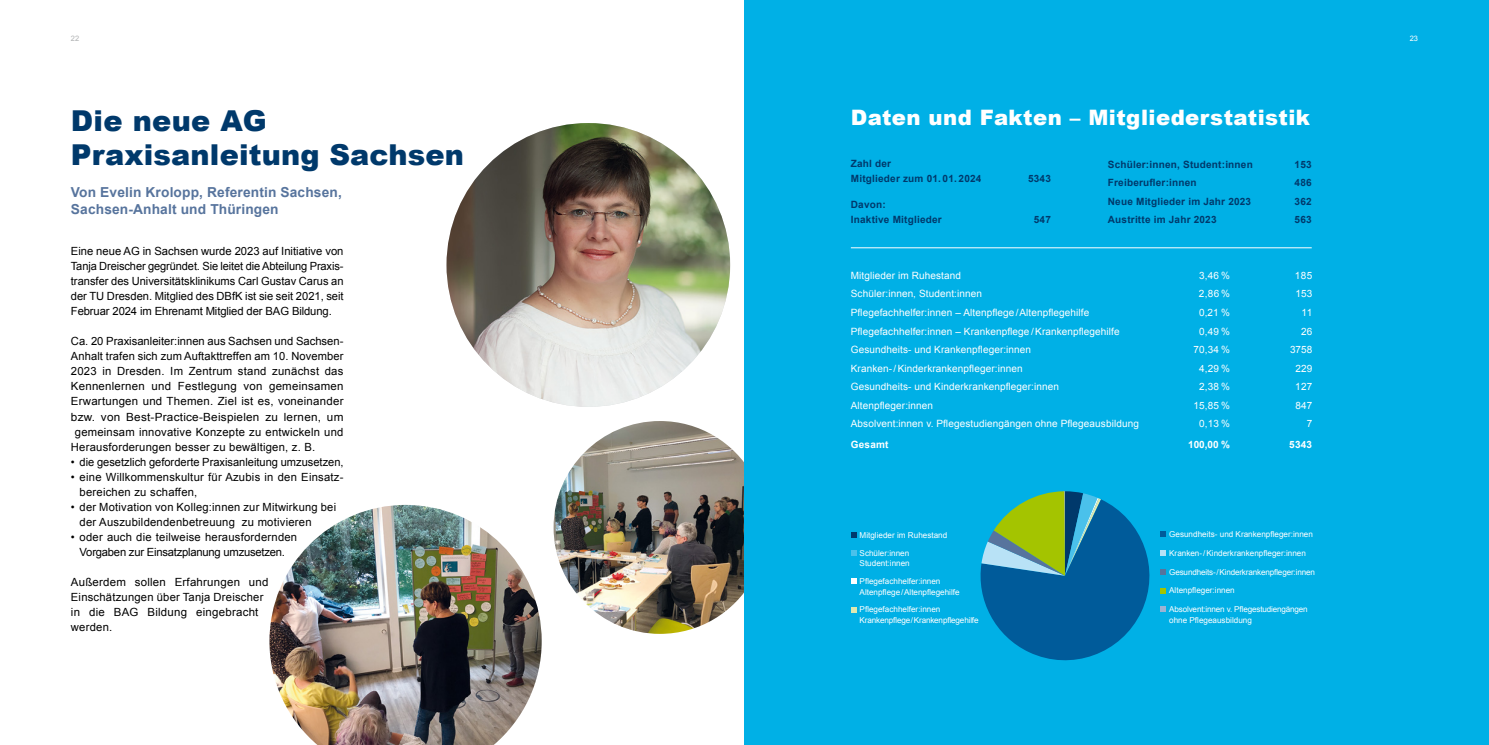
<style>
.page{position:relative;width:1489px;height:745px;background:#fff}
.page>*{position:absolute;margin:0;border:0;box-sizing:border-box;transform-origin:0 0}
.t1{font:900 28.75px/34.5px "Arial";letter-spacing:.005em;color:#00396b}
.t2{font:900 21.25px "Arial";letter-spacing:.02em;color:#fff}
.t3{font:700 13.75px/17.5px "Arial";letter-spacing:.01em;color:#57749d}
.t4{font:11.25px/15px "Arial";letter-spacing:.02em;color:#000}
.t5{font:11.25px/15px "Arial";color:#000;text-align:center}
.t6{font:11.25px "Arial";letter-spacing:.02em;color:#000;scale:1.04 1}
.t7{font:10px "Arial";letter-spacing:.01em;color:#fff}
.t8{font:700 10px/15px "Arial";letter-spacing:.02em;color:#00396b}
.t9{font:700 10px "Arial";letter-spacing:.02em;color:#fff}
.t10{font:8.12px/17.8px "Arial";color:#fff}
.t11{font:8.12px/10.6px "Arial";letter-spacing:-.02em;color:#fff}
.t12{font:7.5px "Arial";color:#b1b3b4}
.t13{font:7.5px "Arial";color:#fff}
</style>
<div class="page">
<img style="left:553px;top:421px;width:191px;height:212px">
<div style="left:744px;top:0;width:744px;height:744px;background:#00b0e6"></div>
<svg style="left:851px;top:532px;width:5px;height:5px"></svg>
<svg style="left:851px;top:550px;width:5px;height:5px"></svg>
<svg style="left:851px;top:578px;width:5px;height:5px"></svg>
<svg style="left:851px;top:607px;width:5px;height:5px"></svg>
<hr style="left:850px;top:247px;width:461px;height:1px;background:#fff">
<svg style="left:980px;top:491px;width:185px;height:170px"></svg>
<img style="left:269px;top:504px;width:272px;height:240px">
<img style="left:446px;top:123px;width:284px;height:283px;border-radius:142px">
<p class="t12" style="left:71px;top:33px;width:10px">22</p>
<p class="t13" style="left:1409px;top:33px;width:10px">23</p>
<h1 class="t1" style="left:71px;top:102px;width:394px">Die neue AG<br>Praxisanleitung Sachsen</h1>
<p class="t3" style="left:71px;top:183px;width:272px">Von Evelin Krolopp, Referentin Sachsen,<br>Sachsen-Anhalt und Thüringen</p>
<p class="t4" style="left:71px;top:244px;width:274px;text-align:justify">Eine neue AG in Sachsen wurde 2023 auf Initiative von Tanja Dreischer gegründet. Sie leitet die Abteilung Praxis&shy;transfer des Universitätsklinikums Carl Gustav Carus an der TU Dresden. Mitglied des DBfK ist sie seit 2021, seit Februar 2024 im Ehrenamt Mitglied der BAG Bildung.</p>
<p class="t5" style="left:71px;top:334px;width:274px">Ca. 20 Praxisanleiter:innen aus Sachsen und Sachsen-</p>
<p class="t4" style="left:71px;top:349px;width:274px">Anhalt trafen sich zum Auftakttreffen am 10. November</p>
<p class="t4" style="left:71px;top:364px;width:274px">2023 in Dresden. Im Zentrum stand zunächst das</p>
<p class="t4" style="left:71px;top:379px;width:274px">Kennenlernen und Festlegung von gemeinsamen</p>
<p class="t4" style="left:71px;top:394px;width:274px">Erwartungen und Themen. Ziel ist es, voneinander</p>
<p class="t6" style="left:71px;top:409px;width:263px">bzw. von Best-Practice-Beispielen zu lernen, um</p>
<p class="t4" style="left:75px;top:424px;width:270px">gemeinsam innovative Konzepte zu entwickeln und</p>
<p class="t4" style="left:71px;top:439px;width:246px">Herausforderungen besser zu bewältigen, z. B.</p>
<p class="t5" style="left:71px;top:454px;width:274px">• die gesetzlich geforderte Praxisanleitung umzusetzen,</p>
<p class="t4" style="left:80px;top:469px;width:265px;text-indent:-9px">• eine Willkommenskultur für Azubis in den Einsatz&shy;bereichen zu schaffen,</p>
<p class="t4" style="left:80px;top:499px;width:258px;text-indent:-9px">• der Motivation von Kolleg:innen zur Mitwirkung bei der Auszubildendenbetreuung zu motivieren</p>
<p class="t5" style="left:71px;top:529px;width:228px">• oder auch die teilweise herausfordernden<br>Vorgaben zur Einsatzplanung umzusetzen.</p>
<p class="t4" style="left:71px;top:574px;width:199px">Außerdem sollen Erfahrungen und<br>Einschätzungen über Tanja Dreischer in die BAG Bildung eingebracht werden.</p>
<h2 class="t2" style="left:850px;top:102px;width:461px">Daten und Fakten – Mitgliederstatistik</h2>
<p class="t8" style="left:850px;top:157px;width:132px">Zahl der<br>Mitglieder zum 01. 01. 2024</p>
<p class="t8" style="left:850px;top:197px;width:92px">Davon:<br>Inaktive Mitglieder</p>
<p class="t8" style="left:1028px;top:172px;width:24px">5343</p>
<p class="t8" style="left:1033px;top:212px;width:19px">547</p>
<p class="t8" style="left:1107px;top:157px;width:146px">Schüler:innen, Student:innen</p>
<p class="t8" style="left:1294px;top:157px;width:19px">153</p>
<p class="t8" style="left:1107px;top:175px;width:90px">Freiberufler:innen</p>
<p class="t8" style="left:1294px;top:175px;width:19px">486</p>
<p class="t8" style="left:1107px;top:194px;width:145px">Neue Mitglieder im Jahr 2023</p>
<p class="t8" style="left:1294px;top:194px;width:19px">362</p>
<p class="t8" style="left:1107px;top:212px;width:110px">Austritte im Jahr 2023</p>
<p class="t8" style="left:1294px;top:212px;width:19px">563</p>
<p class="t7" style="left:850px;top:269px;width:112px">Mitglieder im Ruhestand</p>
<p class="t7" style="left:1198px;top:269px;width:32px">3,46 %</p>
<p class="t7" style="left:1294px;top:269px;width:19px">185</p>
<p class="t7" style="left:850px;top:287px;width:133px">Schüler:innen, Student:innen</p>
<p class="t7" style="left:1198px;top:287px;width:33px">2,86%</p>
<p class="t7" style="left:1295px;top:287px;width:18px">153</p>
<p class="t7" style="left:850px;top:306px;width:240px">Pflegefachhelfer:innen – Altenpflege/Altenpflegehilfe</p>
<p class="t7" style="left:1199px;top:306px;width:32px">0,21 %</p>
<p class="t7" style="left:1301px;top:306px;width:12px">11</p>
<p class="t7" style="left:850px;top:324px;width:270px">Pflegefachhelfer:innen – Krankenpflege/Krankenpflegehilfe</p>
<p class="t7" style="left:1198px;top:324px;width:32px">0,49 %</p>
<p class="t7" style="left:1300px;top:324px;width:13px">26</p>
<p class="t7" style="left:850px;top:343px;width:182px">Gesundheits- und Krankenpfleger:innen</p>
<p class="t7" style="left:1193px;top:343px;width:38px">70,34 %</p>
<p class="t7" style="left:1289px;top:343px;width:24px">3758</p>
<p class="t7" style="left:850px;top:361px;width:173px">Kranken-/Kinderkrankenpfleger:innen</p>
<p class="t7" style="left:1198px;top:361px;width:32px">4,29 %</p>
<p class="t7" style="left:1295px;top:361px;width:18px">229</p>
<p class="t7" style="left:850px;top:380px;width:210px">Gesundheits- und Kinderkrankenpfleger:innen</p>
<p class="t7" style="left:1198px;top:380px;width:32px">2,38 %</p>
<p class="t7" style="left:1295px;top:380px;width:19px">127</p>
<p class="t7" style="left:850px;top:398px;width:84px">Altenpfleger:innen</p>
<p class="t7" style="left:1193px;top:398px;width:38px">15,85 %</p>
<p class="t7" style="left:1295px;top:398px;width:18px">847</p>
<p class="t7" style="left:850px;top:417px;width:289px">Absolvent:innen v. Pflegestudiengängen ohne Pflegeausbildung</p>
<p class="t7" style="left:1198px;top:417px;width:32px">0,13 %</p>
<p class="t7" style="left:1306px;top:417px;width:7px">7</p>
<p class="t9" style="left:850px;top:438px;width:39px">Gesamt</p>
<p class="t9" style="left:1187px;top:438px;width:43px">100,00 %</p>
<p class="t9" style="left:1289px;top:438px;width:24px">5343</p>
<p class="t10" style="left:859px;top:526px;width:89px">Mitglieder im Ruhestand<br>Schüler:innen</p>
<p class="t10" style="left:859px;top:554px;width:82px">Student:innen<br>Pflegefachhelfer:innen</p>
<p class="t10" style="left:859px;top:582px;width:102px">Altenpflege/Altenpflegehilfe<br>Pflegefachhelfer:innen</p>
<p class="t11" style="left:859px;top:614px;width:120px">Krankenpflege/Krankenpflegehilfe</p>
<p class="t10" style="left:1169px;top:525px;width:145px">Gesundheits- und Krankenpfleger:innen</p>
<p class="t10" style="left:1169px;top:543px;width:138px">Kranken-/Kinderkrankenpfleger:innen</p>
<p class="t11" style="left:1169px;top:566px;width:147px">Gesundheits-/Kinderkrankenpfleger:innen</p>
<p class="t10" style="left:1169px;top:581px;width:67px">Altenpfleger:innen</p>
<p class="t11" style="left:1169px;top:603px;width:140px">Absolvent:innen v. Pflegestudiengängen ohne Pflegeausbildung</p>
</div>
